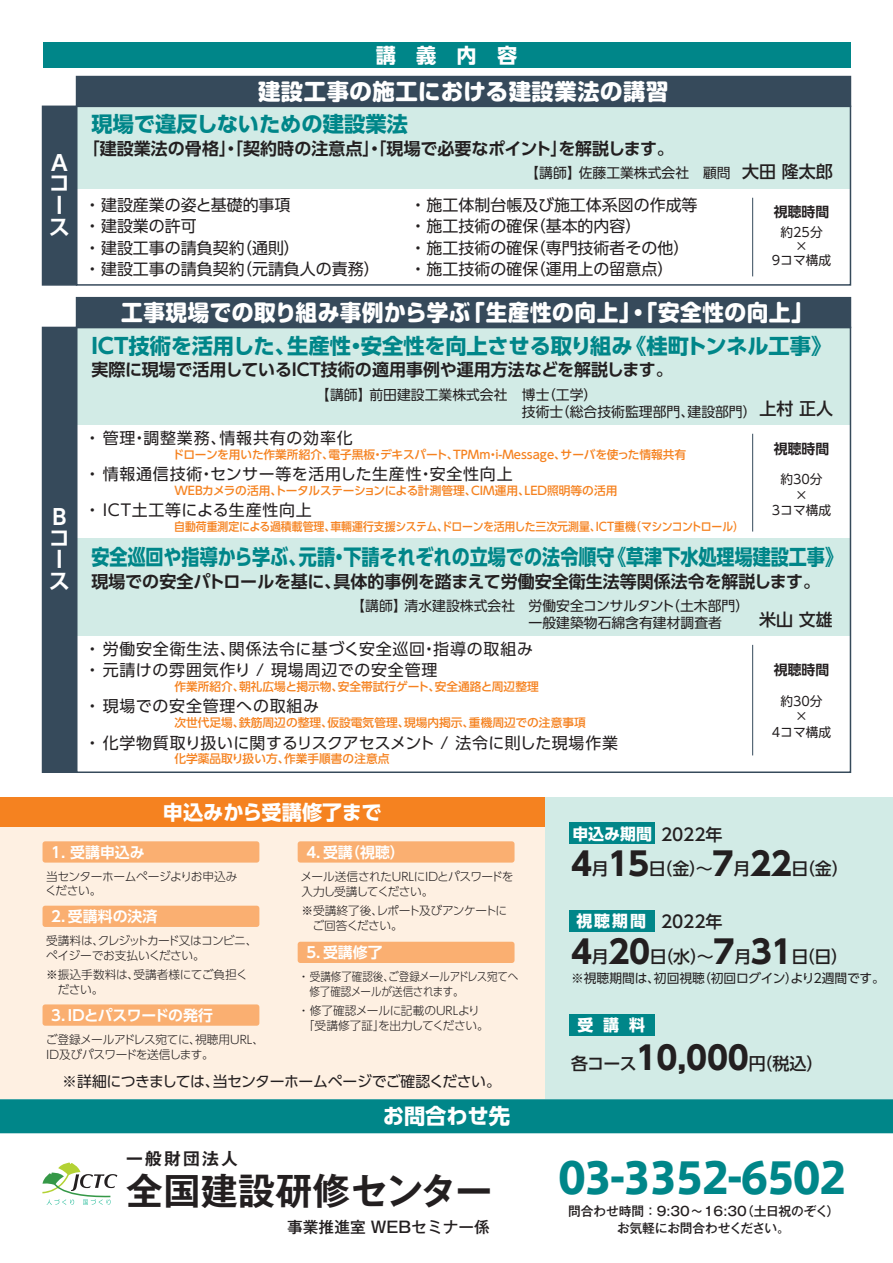
<style>
.page{position:relative;width:893px;height:1263px;background:#fff}
.page>*{position:absolute;margin:0;border:0;box-sizing:border-box;transform-origin:0 0}
.t1{font:800 42.45px "Axis Std";letter-spacing:-.075em;color:#008689}
.t2{font:700 37.05px "Gothic MB101 Pr 5 De";letter-spacing:.01em;color:#231f20}
.t3{font:800 22.35px "Soft Go Std";letter-spacing:.025em;color:#fff}
.t4{font:700 21.3px "UD Shin Go Pro";color:#008689}
.t5{font:700 21.3px "UD Shin Go Pro";color:#008689;scale:.85 1}
.t6{font:700 21.3px/21.3px "UD Shin Go Pro De";color:#fff}
.t7{font:700 21.3px "UD Shin Go Pro";color:#fff}
.t8{font:700 20.25px "UD Shin Go Pro";color:#fff}
.t9{font:700 16.95px "UD Shin Go Pro De";color:#231f20}
.t10{font:500 16.95px "UD Shin Go Pro";letter-spacing:-.01em;color:#231f20}
.t11{font:700 16.8px "Gothic MB101 Pr 5 De";letter-spacing:.13em;color:#231f20}
.t12{font:15.9px/21.3px "UD Shin Go Pro";letter-spacing:.05em;color:#231f20}
.t13{font:15.9px/21.3px "UD Shin Go Pro";color:#231f20}
.t14{font:15.9px "UD Shin Go Pro";letter-spacing:.02em;color:#231f20}
.t15{font:700 15.9px "UD Shin Go Pro";letter-spacing:.125em;color:#fff}
.t16{font:500 15.75px "Gothic MB101 Pr 5";color:#231f20}
.t17{font:14.85px "UD Shin Go Pro";letter-spacing:-.03em;color:#231f20}
.t18{font:700 14.85px "UD Shin Go Pro De";color:#fff}
.t19{font:700 14.85px "UD Shin Go Pro De";letter-spacing:-.035em;color:#fff}
.t20{font:13.8px/17px "UD Shin Go Pro";color:#231f20}
.t21{font:700 13.8px "UD Shin Go Pro De";color:#231f20}
.t22{font:12.75px/15.3px "UD Shin Go Pro";color:#231f20;text-align:center}
.t23{font:500 12.75px "Gothic MB101 Pr 5";letter-spacing:-.01em;color:#231f20}
.t24{font:500 11.7px "UD Shin Go Pro";color:#f58220}
.t25{font:300 11.7px/14.9px "UD Shin Go Pro";letter-spacing:-.03em;color:#231f20}
.t26{font:300 11.7px/14.9px "UD Shin Go Pro";color:#231f20}
.t27{font:500 11.7px "UD Shin Go Pro";color:#f58220;scale:.93 1}
.s1{font-weight:500;font-size:16.95px}
.s2{font-weight:700;font-size:31.95px}
</style>
<div class="page">
<svg style="left:42px;top:1162px;width:75px;height:43px"></svg>
<div style="left:0;top:1099px;width:893px;height:34px;background:#008689"></div>
<div style="left:544px;top:797px;width:349px;height:302px;background:#d2ebe6"></div>
<div style="left:0;top:797px;width:544px;height:302px;background:#fef0e2"></div>
<div style="left:0;top:797px;width:544px;height:30px;background:#f58220"></div>
<div style="left:43px;top:841px;width:216px;height:21px;background:#faaf71;border-radius:3px"></div>
<div style="left:43px;top:1004px;width:216px;height:22px;background:#faaf71;border-radius:3px"></div>
<div style="left:298px;top:942px;width:216px;height:21px;background:#faaf71;border-radius:3px"></div>
<div style="left:43px;top:906px;width:216px;height:21px;background:#faaf71;border-radius:3px"></div>
<div style="left:298px;top:841px;width:216px;height:21px;background:#faaf71;border-radius:3px"></div>
<div style="left:570px;top:1014px;width:85px;height:21px;background:#008689"></div>
<div style="left:570px;top:823px;width:85px;height:21px;background:#008689"></div>
<div style="left:570px;top:910px;width:85px;height:21px;background:#008689"></div>
<div style="left:43px;top:43px;width:807px;height:25px;background:#008689"></div>
<div style="left:77px;top:106px;width:773px;height:83px;background:#d2ebe6"></div>
<hr style="left:752px;top:198px;width:1px;height:78px;background:#364a5b">
<div style="left:76px;top:106px;width:775px;height:180px;border:2px solid #364a5b"></div>
<div style="left:42px;top:106px;width:35px;height:180px;background:#364a5b"></div>
<div style="left:76px;top:76px;width:775px;height:31px;background:#364a5b"></div>
<svg style="left:75px;top:326px;width:777px;height:447px"></svg>
<div style="left:42px;top:327px;width:35px;height:446px;background:#364a5b"></div>
<div style="left:76px;top:297px;width:775px;height:31px;background:#364a5b"></div>
<h3 class="t8" style="left:376px;top:39px;width:143px">講　義　内　容</h3>
<h3 class="t6" style="left:49px;top:152px;width:21px">Ａコース</h3>
<h3 class="t3" style="left:258px;top:75px;width:412px">建設工事の施工における建設業法の講習</h3>
<h3 class="t4" style="left:91px;top:107px;width:318px">現場で違反しないための建設業法</h3>
<h3 class="t9" style="left:83px;top:135px;width:593px">「建設業法の骨格」・「契約時の注意点」・「現場で必要なポイント」を解説します。</h3>
<p class="t20" style="left:525px;top:164px;width:309px">【講師】佐藤工業株式会社　顧問 <span class="s1">大田 隆太郎</span></p>
<h3 class="t13" style="left:85px;top:194px;width:297px">・ 建設産業の姿と基礎的事項<br>・ 建設業の許可<br>・ 建設工事の請負契約（通則）<br>・ 建設工事の請負契約（元請負人の責務）</h3>
<h3 class="t13" style="left:410px;top:194px;width:289px">・ 施工体制台帳及び施工体系図の作成等・ 施工技術の確保（基本的内容）<br>・ 施工技術の確保（専門技術者その他）・ 施工技術の確保（運用上の留意点）</h3>
<p class="t21" style="left:774px;top:200px;width:57px">視聴時間</p>
<p class="t22" style="left:772px;top:225px;width:61px;line-height:13.8px">約25分<br>×<br>9コマ構成</p>
<h3 class="t3" style="left:121px;top:296px;width:693px">工事現場での取り組み事例から学ぶ「生産性の向上」・「安全性の向上」</h3>
<h3 class="t4" style="left:91px;top:328px;width:742px">ICT技術を活用した、生産性・安全性を向上させる取り組み《桂町トンネル工事》</h3>
<h3 class="t9" style="left:91px;top:356px;width:583px">実際に現場で活用しているICT技術の適用事例や運用方法などを解説します。</h3>
<h3 class="t10" style="left:759px;top:395px;width:75px">上村 正人</h3>
<p class="t20" style="left:522px;top:385px;width:236px;text-indent:-206px">【講師】前田建設工業株式会社 博士（工学）<br>技術士（総合技術監理部門、建設部門）</p>
<h3 class="t12" style="left:85px;top:427px;width:270px">・ 管理・調整業務、情報共有の効率化</h3>
<p class="t24" style="left:173px;top:445px;width:515px">ドローンを用いた作業所紹介、電子黒板・デキスパート、TPMm・i-Message、サーバを使った情報共有</p>
<h3 class="t12" style="left:85px;top:463px;width:430px">・ 情報通信技術・センサー等を活用した生産性・安全性向上</h3>
<p class="t24" style="left:174px;top:481px;width:444px">WEBカメラの活用、トータルステーションによる計測管理、CIM運用、LED照明等の活用</p>
<h3 class="t12" style="left:85px;top:499px;width:229px">・ ICT土工等による生産性向上</h3>
<p class="t27" style="left:174px;top:517px;width:614px">自動荷重測定による過積載管理、車輛運行支援システム、ドローンを活用した三次元測量、ICT重機（マシンコントロール）</p>
<p class="t21" style="left:774px;top:437px;width:57px">視聴時間</p>
<p class="t22" style="left:780px;top:471px;width:44px">約30分×</p>
<h3 class="t6" style="left:49px;top:506px;width:21px">Ｂコース</h3>
<p class="t22" style="left:772px;top:502px;width:61px">3コマ構成</p>
<h3 class="t5" style="left:91px;top:539px;width:886px">安全巡回や指導から学ぶ、元請・下請それぞれの立場での法令順守《草津下水処理場建設工事》</h3>
<h3 class="t9" style="left:91px;top:567px;width:730px">現場での安全パトロールを基に、具体的事例を踏まえて労働安全衛生法等関係法令を解説します。</h3>
<h3 class="t10" style="left:759px;top:606px;width:75px">米山 文雄</h3>
<p class="t20" style="left:529px;top:596px;width:222px;text-indent:-177px">【講師】清水建設株式会社 労働安全コンサルタント（土木部門）一般建築物石綿含有建材調査者</p>
<h3 class="t12" style="left:85px;top:638px;width:450px">・ 労働安全衛生法、関係法令に基づく安全巡回・指導の取組み・ 元請けの雰囲気作り / 現場周辺での安全管理</h3>
<p class="t24" style="left:174px;top:677px;width:366px">作業所紹介、朝礼広場と掲示物、安全帯試行ゲート、安全通路と周辺整理</p>
<h3 class="t12" style="left:85px;top:695px;width:236px">・ 現場での安全管理への取組み</h3>
<p class="t24" style="left:174px;top:713px;width:413px">次世代足場、鉄筋周辺の整理、仮設電気管理、現場内掲示、重機周辺での注意事項</p>
<h3 class="t14" style="left:85px;top:730px;width:535px">・ 化学物質取り扱いに関するリスクアセスメント / 法令に則した現場作業</h3>
<p class="t24" style="left:174px;top:749px;width:217px">化学薬品取り扱い方、作業手順書の注意点</p>
<h3 class="t8" style="left:163px;top:796px;width:220px">申込みから受講修了まで</h3>
<p class="t21" style="left:774px;top:659px;width:57px">視聴時間</p>
<p class="t22" style="left:772px;top:693px;width:61px">約30分<br>×<br>4コマ構成</p>
<p class="t18" style="left:51px;top:840px;width:95px">1. 受講申込み</p>
<p class="t25" style="left:45px;top:868px;width:194px">当センターホームページよりお申込みください。</p>
<p class="t18" style="left:51px;top:904px;width:108px">2．受講料の決済</p>
<p class="t25" style="left:46px;top:932px;width:213px">受講料は、クレジットカード又はコンビニ、ペイジーでお支払いください。</p>
<p class="t26" style="left:46px;top:966px;width:203px">※振込手数料は、受講者様にてご負担く　ださい。</p>
<p class="t19" style="left:51px;top:1003px;width:163px">3．IDとパスワードの発行</p>
<p class="t25" style="left:46px;top:1031px;width:220px">ご登録メールアドレス宛てに、視聴用URL、<br>ID及びパスワードを送信します。</p>
<p class="t18" style="left:306px;top:840px;width:100px">4．受講（視聴）</p>
<p class="t25" style="left:301px;top:868px;width:214px">メール送信されたURLにIDとパスワードを入力し受講してください。</p>
<p class="t25" style="left:301px;top:902px;width:207px">※受講終了後、レポート及びアンケートに　ご回答ください。</p>
<p class="t18" style="left:306px;top:940px;width:78px">5．受講修了</p>
<p class="t26" style="left:309px;top:968px;width:210px;text-indent:-12px">・ 受講修了確認後、ご登録メールアドレス宛てへ修了確認メールが送信されます。</p>
<p class="t26" style="left:303px;top:1003px;width:187px;text-indent:-5px">・ 修了確認メールに記載のURLより「受講修了証」を出力してください。</p>
<p class="t17" style="left:62px;top:1069px;width:440px">※詳細につきましては、当センターホームページでご確認ください。</p>
<h3 class="t7" style="left:383px;top:1099px;width:129px">お問合わせ先</h3>
<h3 class="t11" style="left:126px;top:1144px;width:113px">一般財団法人</h3>
<h2 class="t2" style="left:126px;top:1160px;width:368px">全国建設研修センター</h2>
<h3 class="t15" style="left:572px;top:821px;width:81px">申込み期間</h3>
<h3 class="t10" style="left:571px;top:855px;width:279px"><span class="s2">4</span>月<span class="s2">15</span>日（金）～<span class="s2">7</span>月<span class="s2">22</span>日（金）</h3>
<h3 class="t10" style="left:661px;top:821px;width:63px">2022年</h3>
<h3 class="t10" style="left:661px;top:907px;width:63px">2022年</h3>
<h3 class="t15" style="left:576px;top:908px;width:71px">視聴期間</h3>
<h3 class="t10" style="left:571px;top:943px;width:279px"><span class="s2">4</span>月<span class="s2">20</span>日（水）～<span class="s2">7</span>月<span class="s2">31</span>日（日）</h3>
<p class="t22" style="left:571px;top:970px;width:315px">※視聴期間は、初回視聴（初回ログイン）より2週間です。</p>
<h3 class="t15" style="left:577px;top:1012px;width:69px">受講料</h3>
<h3 class="t10" style="left:571px;top:1049px;width:254px">各コース<span class="s2">10,000</span>円（税込）</h3>
<h1 class="t1" style="left:557px;top:1145px;width:291px">03-3352-6502</h1>
<p class="t23" style="left:568px;top:1200px;width:273px">問合わせ時間 ： 9:30～16:30（土日祝のぞく）</p>
<h3 class="t16" style="left:287px;top:1214px;width:204px">事業推進室 WEBセミナー係</h3>
<p class="t23" style="left:617px;top:1217px;width:174px">お気軽にお問合わせください。</p>
</div>
